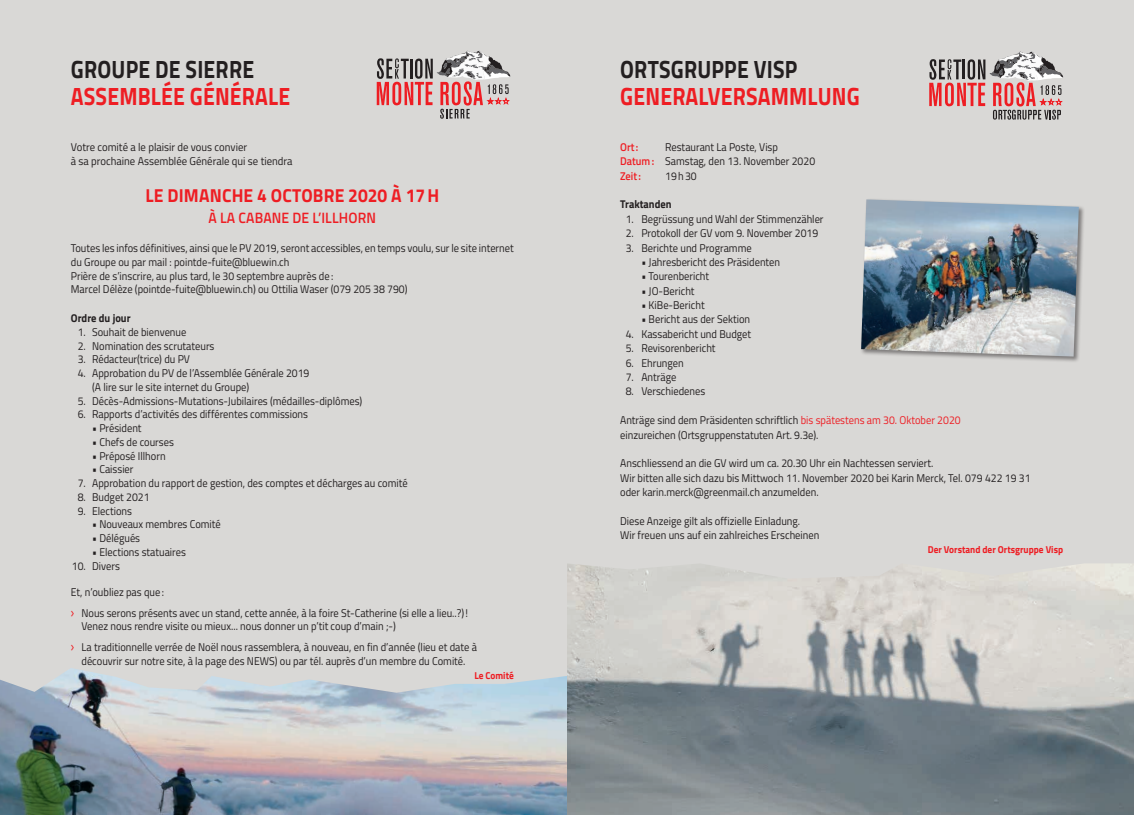
<style>
.page{position:relative;width:1134px;height:815px;background:#fff}
.page>*{position:absolute;margin:0;border:0;box-sizing:border-box;transform-origin:0 0}
.t1{font:700 25px "Titillium Web";letter-spacing:.01em;color:#ee1d23;scale:.85 1}
.t2{font:700 25px "Titillium Web";letter-spacing:.01em;color:#231f20;scale:.85 1}
.t3{font:700 18.75px "Titillium Web";letter-spacing:.01em;color:#ee1d23;scale:.93 1}
.t4{font:600 15px "Titillium Web";letter-spacing:.01em;color:#ee1d23;scale:.93 1}
.t5{font:11.25px/14.4px "Titillium Web";color:#231f20;scale:.93 1}
.t6{font:11.25px/14.4px "Titillium Web";color:#231f20;scale:.95 1}
.t7{font:700 11.25px "Titillium Web";color:#231f20;scale:.93 1}
.t8{font:600 11.25px "Titillium Web";color:#ee1d23;scale:.93 1}
.t9{font:700 10px "Titillium Web";color:#ee1d23;scale:.93 1}
.s1{font-family:"Meta Plus Caps";color:#ee1d23}
.s2{font-weight:600;color:#ee1d23}
.s3{color:#ee1d23}
</style>
<div class="page">
<div style="left:0;top:0;width:567px;height:815px;background:#d9d8d6"></div>
<svg style="left:377px;top:50px;width:134px;height:69px"></svg>
<div style="left:567px;top:0;width:567px;height:815px;background:#d9d8d6"></div>
<svg style="left:929px;top:51px;width:135px;height:69px"></svg>
<img style="left:567px;top:564px;width:567px;height:251px">
<img style="left:0;top:668px;width:567px;height:147px">
<div style="left:860px;top:198px;width:225px;height:165px;background:#231f20;opacity:.5"></div>
<img style="left:861px;top:199px;width:218px;height:158px">
<h1 class="t2" style="left:71px;top:50px;width:217px">GROUPE DE SIERRE</h1>
<h1 class="t1" style="left:71px;top:78px;width:259px">ASSEMBLÉE GÉNÉRALE</h1>
<p class="t6" style="left:71px;top:139px;width:235px">Votre comité a le plaisir de vous convier<br>à sa prochaine Assemblée Générale qui se tiendra</p>
<h2 class="t3" style="left:145px;top:181px;width:317px">LE DIMANCHE 4 OCTOBRE 2020 À 17H</h2>
<h3 class="t4" style="left:209px;top:207px;width:181px">À LA CABANE DE L’ILLHORN</h3>
<p class="t5" style="left:71px;top:241px;width:478px;line-height:13.8px">Toutes les infos définitives, ainsi que le PV 2019, seront accessibles, en temps voulu, sur le site internet du Groupe ou par mail : pointde-fuite@bluewin.ch<br>Prière de s’inscrire, au plus tard, le 30 septembre auprès de:<br>Marcel Délèze (pointde-fuite@bluewin.ch) ou Ottilia Waser (079 205 38 790)</p>
<p class="t7" style="left:71px;top:310px;width:66px">Ordre du jour</p>
<p class="t5" style="left:78px;top:324px;width:118px">1. Souhait de bienvenue</p>
<p class="t5" style="left:78px;top:338px;width:149px">2. Nomination des scrutateurs</p>
<p class="t5" style="left:78px;top:352px;width:122px">3. Rédacteur(trice) du PV</p>
<p class="t5" style="left:92px;top:366px;width:235px;line-height:13.8px;text-indent:-14px">4. Approbation du PV de l’Assemblée Générale 2019 (A lire sur le site internet du Groupe)</p>
<p class="t5" style="left:78px;top:393px;width:307px">5. Décès-Admissions-Mutations-Jubilaires (médailles-diplômes)</p>
<p class="t5" style="left:78px;top:407px;width:249px">6. Rapports d’activités des différentes commissions</p>
<p class="t5" style="left:92px;top:420px;width:55px">• Président</p>
<p class="t5" style="left:92px;top:434px;width:89px">• Chefs de courses</p>
<p class="t5" style="left:92px;top:448px;width:81px">• Préposé Illhorn</p>
<p class="t5" style="left:92px;top:462px;width:46px">• Caissier</p>
<p class="t5" style="left:78px;top:475px;width:356px">7. Approbation du rapport de gestion, des comptes et décharges au comité</p>
<p class="t5" style="left:78px;top:489px;width:79px">8. Budget 2021</p>
<p class="t5" style="left:78px;top:503px;width:60px">9. Elections</p>
<p class="t5" style="left:92px;top:517px;width:140px">• Nouveaux membres Comité</p>
<p class="t5" style="left:92px;top:530px;width:53px">• Délégués</p>
<p class="t5" style="left:92px;top:544px;width:102px">• Elections statuaires</p>
<p class="t5" style="left:72px;top:559px;width:53px">10. Divers</p>
<p class="t5" style="left:71px;top:581px;width:429px;line-height:20.6px">Et, n’oubliez pas que:<br><span class="s1">&gt;</span> Nous serons présents avec un stand, cette année, à la foire St-Catherine (si elle a lieu..?)!</p>
<p class="t5" style="left:71px;top:615px;width:438px;line-height:20.6px;text-indent:11px">Venez nous rendre visite ou mieux... nous donner un p’tit coup d’main ;-)<br><span class="s1">&gt;</span> La traditionnelle verrée de Noël nous rassemblera, à nouveau, en fin d’année (lieu et date à</p>
<p class="t5" style="left:81px;top:653px;width:414px">découvrir sur notre site, à la page des NEWS) ou par tél. auprès d’un membre du Comité.</p>
<p class="t9" style="left:474px;top:668px;width:44px">Le Comité</p>
<h1 class="t2" style="left:620px;top:50px;width:210px">ORTSGRUPPE VISP</h1>
<h1 class="t1" style="left:620px;top:78px;width:283px">GENERALVERSAMMLUNG</h1>
<p class="t8" style="left:620px;top:139px;width:21px">Ort:</p>
<p class="t5" style="left:620px;top:139px;width:211px;text-indent:45px">Restaurant La Poste, Visp<br><span class="s2">Datum:</span> Samstag, den 13. November 2020<br><span class="s2">Zeit:</span></p>
<p class="t5" style="left:665px;top:168px;width:36px">19h30</p>
<p class="t7" style="left:620px;top:196px;width:57px">Traktanden</p>
<p class="t5" style="left:626px;top:211px;width:214px">1. Begrüssung und Wahl der Stimmenzähler</p>
<p class="t5" style="left:626px;top:226px;width:209px">2. Protokoll der GV vom 9. November 2019</p>
<p class="t5" style="left:626px;top:240px;width:137px">3. Berichte und Programme</p>
<p class="t5" style="left:641px;top:254px;width:151px">• Jahresbericht des Präsidenten</p>
<p class="t5" style="left:641px;top:269px;width:74px">• Tourenbericht</p>
<p class="t5" style="left:641px;top:283px;width:59px">• JO-Bericht</p>
<p class="t5" style="left:641px;top:297px;width:70px">• KiBe-Bericht</p>
<p class="t5" style="left:641px;top:312px;width:118px">• Bericht aus der Sektion</p>
<p class="t5" style="left:626px;top:326px;width:136px">4. Kassabericht und Budget</p>
<p class="t5" style="left:626px;top:341px;width:98px">5. Revisorenbericht</p>
<p class="t5" style="left:626px;top:355px;width:64px">6. Ehrungen</p>
<p class="t5" style="left:626px;top:369px;width:56px">7. Anträge</p>
<p class="t5" style="left:626px;top:384px;width:87px">8. Verschiedenes</p>
<p class="t5" style="left:620px;top:412px;width:368px">Anträge sind dem Präsidenten schriftlich <span class="s3">bis spätestens am 30. Oktober 2020 </span>einzureichen (Ortsgruppenstatuten Art. 9.3e).</p>
<p class="t5" style="left:620px;top:456px;width:443px">Anschliessend an die GV wird um ca. 20.30 Uhr ein Nachtessen serviert.<br>Wir bitten alle sich dazu bis Mittwoch 11. November 2020 bei Karin Merck, Tel. 079 422 19 31 oder karin.merck@greenmail.ch anzumelden.</p>
<p class="t5" style="left:620px;top:513px;width:216px">Diese Anzeige gilt als offizielle Einladung.<br>Wir freuen uns auf ein zahlreiches Erscheinen</p>
<p class="t9" style="left:928px;top:542px;width:147px">Der Vorstand der Ortsgruppe Visp</p>
</div>
